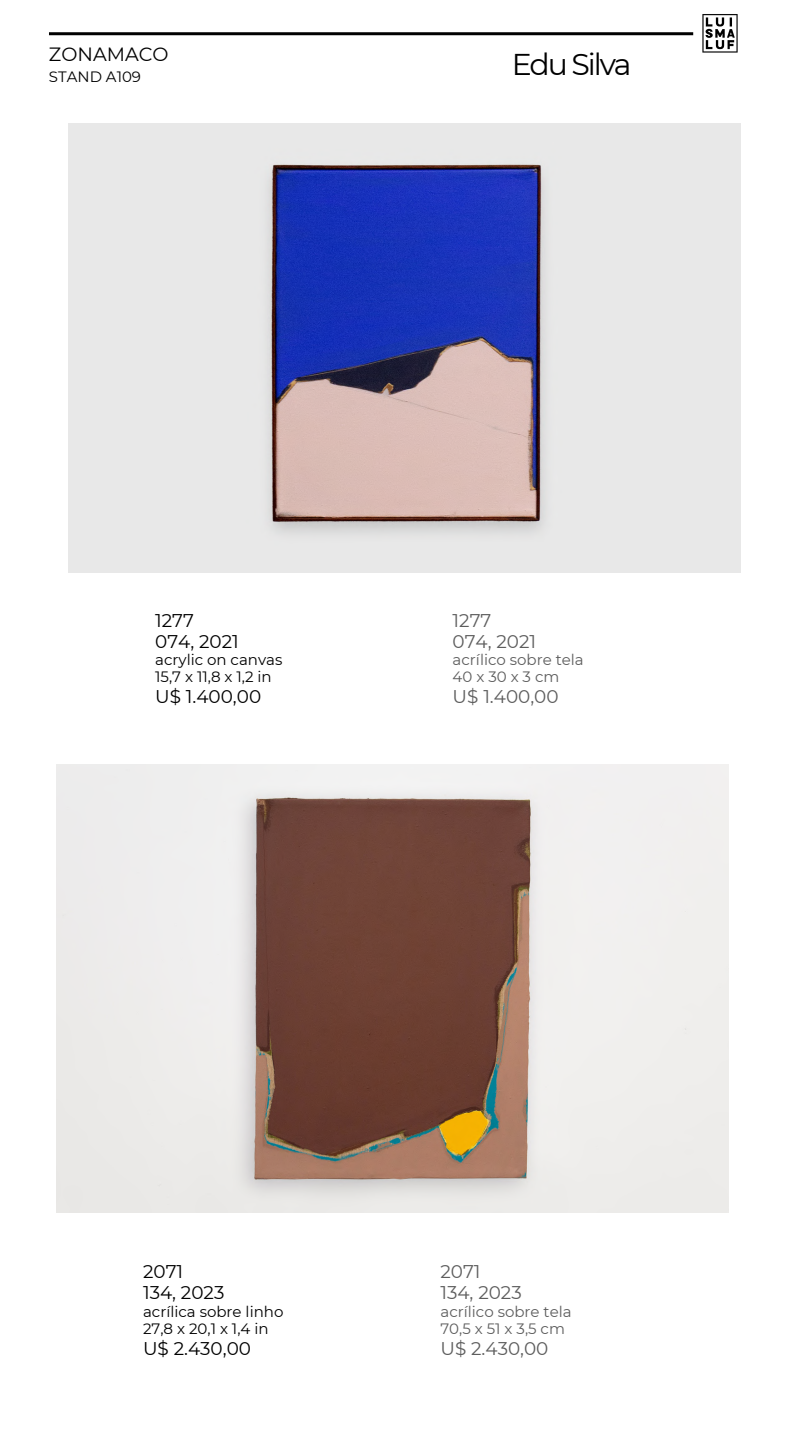
<style>
.page{position:relative;width:810px;height:1441px;background:#fff}
.page>*{position:absolute;margin:0;border:0;box-sizing:border-box;transform-origin:0 0}
.t1{font:30px "Montserrat";letter-spacing:-.07em;color:#000}
.t2{font:19.2px "Montserrat";color:#000}
.t3{font:18.4px "Montserrat";color:#000}
.t4{font:18.4px "Montserrat";color:#5d5d5d}
.t5{font:15px "Montserrat";color:#000}
.t6{font:15px "Montserrat";color:#5d5d5d}
.t7{font:15px "Montserrat";letter-spacing:.26em;color:#5d5d5d}
</style>
<div class="page">
<hr style="left:49px;top:32px;width:644px;height:3px;background:#000">
<img style="left:702px;top:14px;width:36px;height:39px">
<img style="left:57px;top:764px;width:672px;height:448px">
<img style="left:69px;top:124px;width:672px;height:448px">
<h1 class="t2" style="left:49px;top:43px;width:121px">ZONAMACO</h1>
<h1 class="t5" style="left:49px;top:68px;width:94px">STAND A109</h1>
<p class="t1" style="left:512px;top:46px;width:121px">Edu Silva</p>
<p class="t3" style="left:155px;top:609px;width:40px">1277</p>
<p class="t3" style="left:155px;top:630px;width:85px">074, 2021</p>
<p class="t5" style="left:155px;top:650px;width:129px">acrylic on canvas</p>
<p class="t5" style="left:155px;top:667px;width:118px">15,7 x 11,8 x 1,2 in</p>
<p class="t3" style="left:155px;top:685px;width:107px">U$ 1.400,00</p>
<p class="t4" style="left:453px;top:609px;width:40px">1277</p>
<p class="t4" style="left:453px;top:630px;width:85px">074, 2021</p>
<p class="t6" style="left:453px;top:650px;width:133px">acrílico sobre tela</p>
<p class="t7" style="left:453px;top:667px;width:108px">40x30x3cm</p>
<p class="t4" style="left:453px;top:685px;width:107px">U$ 1.400,00</p>
<p class="t3" style="left:143px;top:1260px;width:42px">2071</p>
<p class="t3" style="left:143px;top:1281px;width:83px">134, 2023</p>
<p class="t5" style="left:143px;top:1301px;width:142px">acrílica sobre linho</p>
<p class="t5" style="left:143px;top:1319px;width:127px">27,8 x 20,1 x 1,4 in</p>
<p class="t3" style="left:143px;top:1336px;width:109px">U$ 2.430,00</p>
<p class="t4" style="left:440px;top:1260px;width:42px">2071</p>
<p class="t4" style="left:440px;top:1281px;width:83px">134, 2023</p>
<p class="t6" style="left:440px;top:1301px;width:133px">acrílico sobre tela</p>
<p class="t6" style="left:440px;top:1319px;width:126px">70,5 x 51 x 3,5 cm</p>
<p class="t4" style="left:440px;top:1336px;width:109px">U$ 2.430,00</p>
</div>
